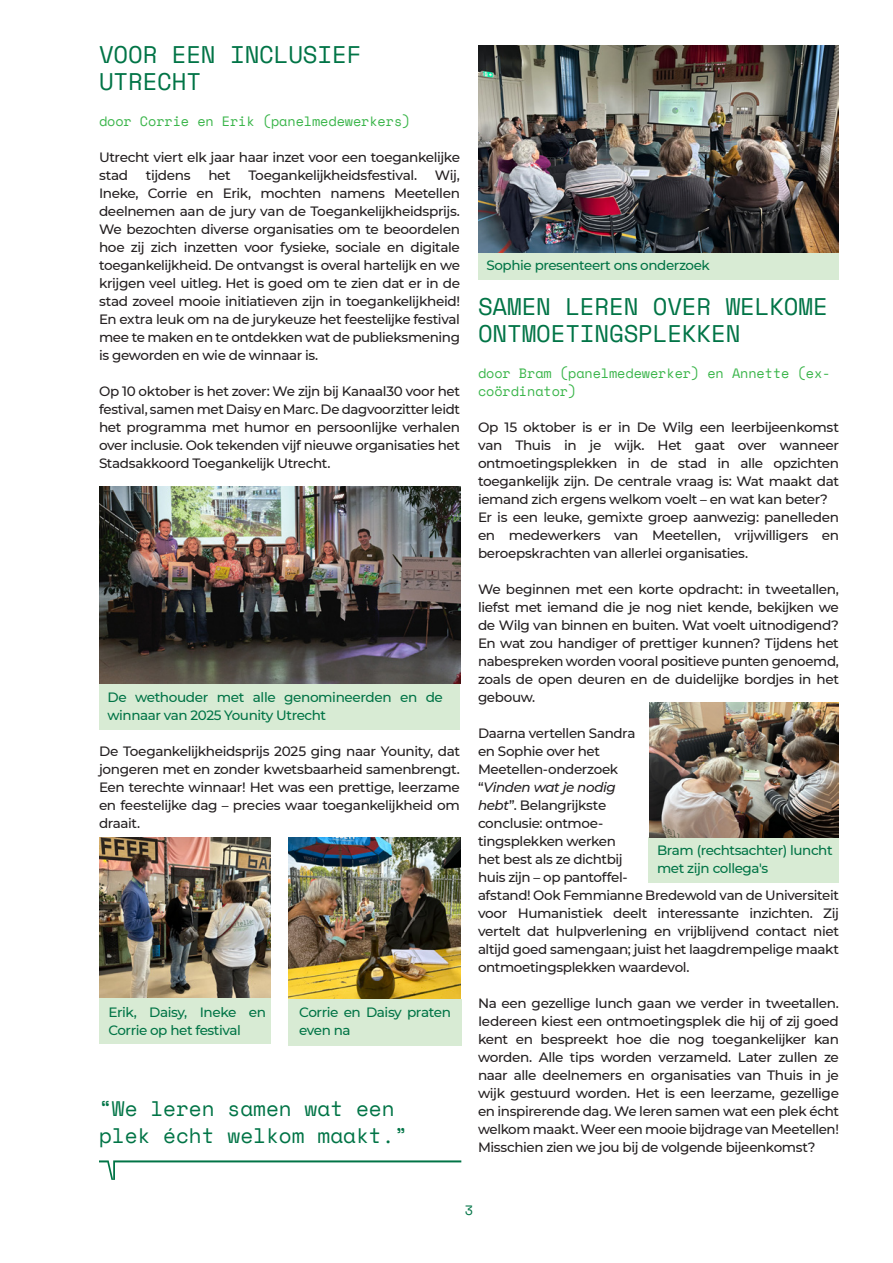
<style>
.page{position:relative;width:893px;height:1263px;background:#fff}
.page>*{position:absolute;margin:0;border:0;box-sizing:border-box;transform-origin:0 0}
.t1{font:24px/27px "Space Mono";letter-spacing:-.005em;color:#017446}
.t2{font:21px/27px "Space Mono";color:#017446}
.Copy{font:500 13.5px/18px "Montserrat";letter-spacing:-.03em;color:#231f20;text-align:justify}
.Copy-2{font:500 13.5px/18px "Montserrat";letter-spacing:-.03em;color:#017446}
.Credits{font:13.5px/18px "Space Mono";letter-spacing:-.005em;color:#3ab54a}
.Copy-3{font:italic 500 13.5px "Montserrat";letter-spacing:-.03em;color:#231f20}
.t3{font:13.5px "Space Mono";color:#017446}
.s1{font-style:normal}
.s2{font-style:italic}
</style>
<div class="page">
<div style="left:478px;top:252px;width:361px;height:27px;background:#d8ebd4"></div>
<img style="left:478px;top:45px;width:361px;height:207px">
<div style="left:648px;top:837px;width:191px;height:45px;background:#d8ebd4"></div>
<img style="left:649px;top:702px;width:190px;height:135px">
<img style="left:99px;top:837px;width:172px;height:162px">
<div style="left:99px;top:999px;width:172px;height:45px;background:#d8ebd4"></div>
<div style="left:99px;top:684px;width:361px;height:45px;background:#d8ebd4"></div>
<img style="left:99px;top:486px;width:361px;height:198px">
<img style="left:288px;top:837px;width:172px;height:162px">
<div style="left:288px;top:999px;width:174px;height:47px;background:#d8ebd4"></div>
<svg style="left:99px;top:1160px;width:362px;height:20px"></svg>
<h1 class="t1" style="left:99px;top:40px;width:264px">VOOR EEN INCLUSIEF<br>UTRECHT</h1>
<p class="Credits" style="left:99px;top:112px;width:313px">door Corrie en Erik (panelmedewerkers)</p>
<p class="Copy" style="left:99px;top:148px;width:362px">Utrecht viert elk jaar haar inzet voor een toegankelijke stad</p>
<p class="Copy" style="left:99px;top:166px;width:362px;text-indent:336px">Wij, Ineke, Corrie en Erik, mochten namens Meetellen deelnemen aan de jury van de Toegankelijkheidsprijs.<br>We bezochten diverse organisaties om te beoordelen hoe zij zich inzetten voor fysieke, sociale en digitale toegankelijkheid. De ontvangst is overal hartelijk en we krijgen veel uitleg. Het is goed om te zien dat er in de stad zoveel mooie initiatieven zijn in toegankelijkheid!<br>En extra leuk om na de jurykeuze het feestelijke festival mee te maken en te ontdekken wat de publieksmening is geworden en wie de winnaar is.</p>
<p class="Copy" style="left:99px;top:382px;width:362px">Op 10 oktober is het zover: We zijn bij Kanaal30 voor het festival, samen met Daisy en Marc. De dagvoorzitter leidt het programma met humor en persoonlijke verhalen over inclusie. Ook tekenden vijf nieuwe organisaties het Stadsakkoord Toegankelijk Utrecht.</p>
<p class="Copy" style="left:146px;top:166px;width:46px">tijdens</p>
<p class="Copy" style="left:208px;top:166px;width:24px">het</p>
<p class="Copy" style="left:249px;top:166px;width:170px">Toegankelijkheidsfestival.</p>
<p class="Copy-2" style="left:108px;top:688px;width:337px">De wethouder met alle genomineerden en de winnaar van 2025 Younity Utrecht</p>
<p class="Copy" style="left:99px;top:742px;width:362px">De Toegankelijkheidsprijs 2025 ging naar Younity, dat jongeren met en zonder kwetsbaarheid samenbrengt.<br>Een terechte winnaar! Het was een prettige, leerzame en feestelijke dag – precies waar toegankelijkheid om draait.</p>
<p class="Copy-2" style="left:108px;top:1003px;width:159px">Erik, Daisy, Ineke en<br>Corrie op het festival</p>
<p class="Copy-2" style="left:299px;top:1003px;width:153px">Corrie en Daisy praten even na</p>
<p class="t2" style="left:99px;top:1094px;width:310px">“We leren samen wat een plek écht welkom maakt.”</p>
<p class="Copy-2" style="left:486px;top:256px;width:225px">Sophie presenteert ons onderzoek</p>
<h1 class="t1" style="left:478px;top:292px;width:351px">SAMEN LEREN OVER WELKOME<br>ONTMOETINGSPLEKKEN</h1>
<p class="Credits" style="left:478px;top:364px;width:354px">door Bram (panelmedewerker) en Annette (ex&shy;coördinator)</p>
<p class="Copy" style="left:478px;top:418px;width:362px">Op 15 oktober is er in De Wilg een leerbijeenkomst van Thuis in je wijk. Het gaat over wanneer ontmoetingsplekken in de stad in alle opzichten toegankelijk zijn. De centrale vraag is: Wat maakt dat iemand zich ergens welkom voelt – en wat kan beter?</p>
<p class="Copy" style="left:478px;top:508px;width:362px">Er is een leuke, gemixte groep aanwezig: panelleden en medewerkers van Meetellen, vrijwilligers en beroepskrachten van allerlei organisaties.</p>
<p class="Copy" style="left:478px;top:580px;width:362px">We beginnen met een korte opdracht: in tweetallen, liefst met iemand die je nog niet kende, bekijken we de Wilg van binnen en buiten. Wat voelt uitnodigend?<br>En wat zou handiger of prettiger kunnen? Tijdens het nabespreken worden vooral positieve punten genoemd, zoals de open deuren en de duidelijke bordjes in het gebouw.</p>
<p class="Copy" style="left:478px;top:724px;width:159px">Daarna vertellen Sandra</p>
<p class="Copy" style="left:478px;top:742px;width:124px">en Sophie over het</p>
<p class="Copy" style="left:478px;top:760px;width:142px">Meetellen-onderzoek</p>
<p class="Copy-3" style="left:478px;top:778px;width:139px"><span class="s1">“</span>Vinden wat je nodig</p>
<p class="Copy" style="left:478px;top:796px;width:130px"><span class="s2">hebt</span>”. Belangrijkste</p>
<p class="Copy" style="left:478px;top:814px;width:127px">conclusie: ontmoe-</p>
<p class="Copy" style="left:478px;top:832px;width:140px">tingsplekken werken</p>
<p class="Copy" style="left:478px;top:850px;width:146px">het best als ze dichtbij</p>
<p class="Copy" style="left:478px;top:868px;width:151px">huis zijn – op pantoffel-</p>
<p class="Copy" style="left:478px;top:886px;width:362px">afstand! Ook Femmianne Bredewold van de Universiteit voor Humanistiek deelt interessante inzichten. Zij vertelt dat hulpverlening en vrijblijvend contact niet altijd goed samengaan; juist het laagdrempelige maakt ontmoetingsplekken waardevol.</p>
<p class="Copy" style="left:478px;top:994px;width:362px">Na een gezellige lunch gaan we verder in tweetallen.<br>Iedereen kiest een ontmoetingsplek die hij of zij goed kent en bespreekt hoe die nog toegankelijker kan worden. Alle tips worden verzameld. Later zullen ze naar alle deelnemers en organisaties van Thuis in je wijk gestuurd worden. Het is een leerzame, gezellige en inspirerende dag. We leren samen wat een plek écht welkom maakt. Weer een mooie bijdrage van Meetellen!<br>Misschien zien we jou bij de volgende bijeenkomst?</p>
<p class="Copy-2" style="left:657px;top:841px;width:177px">Bram (rechtsachter) luncht met zijn collega's</p>
<p class="t3" style="left:465px;top:1200px;width:10px">3</p>
</div>
